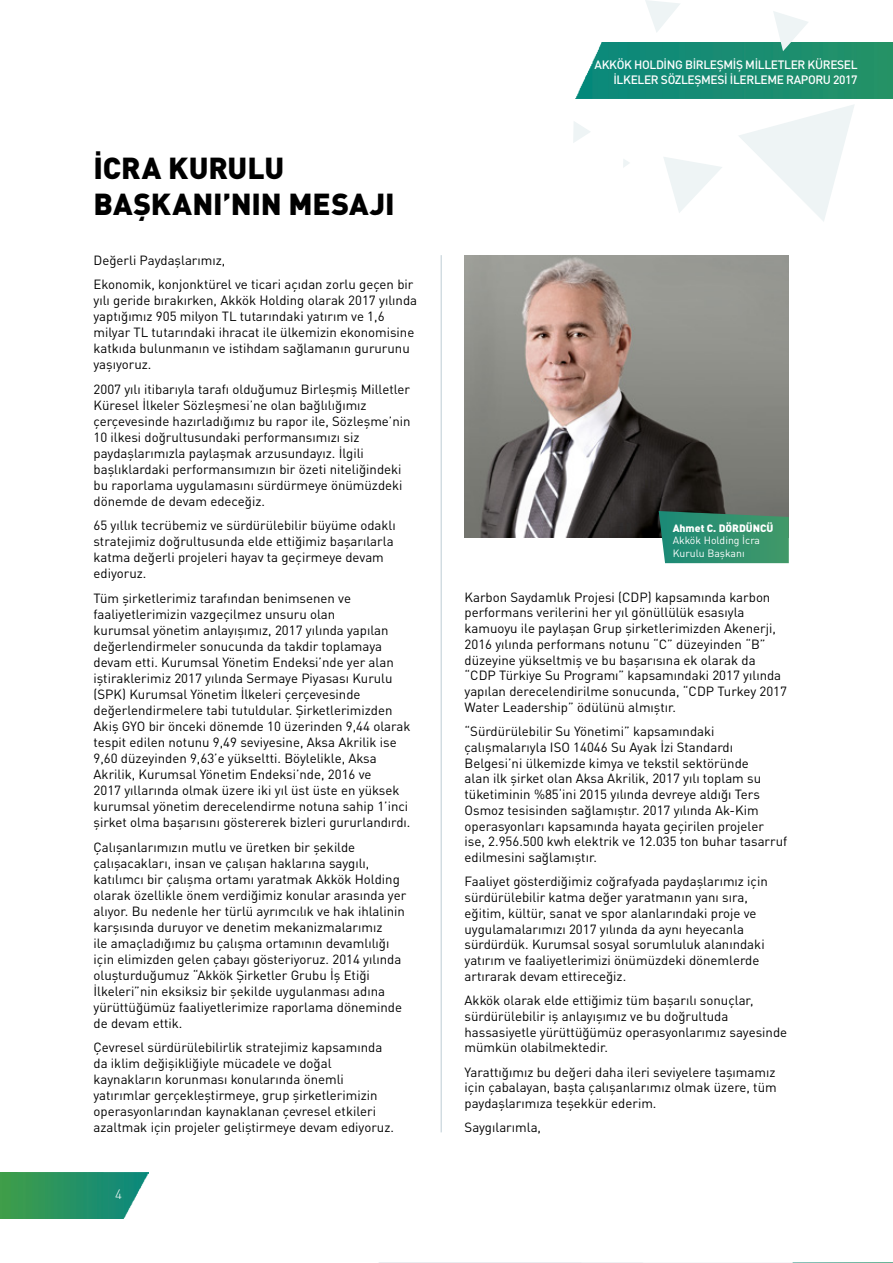
<style>
.page{position:relative;width:893px;height:1263px;background:#fff}
.page>*{position:absolute;margin:0;border:0;box-sizing:border-box;transform-origin:0 0}
.t1{font:900 30px/36px "DIN Pro";letter-spacing:-.005em;color:#000}
.t2{font:300 13.5px "DIN Pro";color:#fff}
.t3{font:13.2px/16px "DIN Pro";color:#000}
.t4{font:500 12px/15px "DIN Pro";letter-spacing:-.03em;color:#fff;text-align:right}
.t5{font:10.5px/12.6px "DIN Pro";color:#fff}
.t6{font:900 10.5px "DIN Pro";color:#fff}
</style>
<div class="page">
<img style="left:465px;top:255px;width:324px;height:282px">
<img style="left:575px;top:43px;width:318px;height:56px">
<img style="left:0;top:1173px;width:148px;height:46px">
<svg style="left:739px;top:105px;width:115px;height:117px"></svg>
<svg style="left:663px;top:157px;width:59px;height:56px"></svg>
<svg style="left:773px;top:11px;width:36px;height:40px"></svg>
<svg style="left:645px;top:0;width:35px;height:32px"></svg>
<svg style="left:623px;top:159px;width:7px;height:9px"></svg>
<svg style="left:573px;top:121px;width:17px;height:22px"></svg>
<hr style="left:441px;top:255px;width:1px;height:877px;background:#bdccd4">
<svg style="left:659px;top:511px;width:130px;height:52px;background:#358f70"></svg>
<h1 class="t1" style="left:94px;top:146px;width:303px">İCRA KURULU<br>BAŞKANI’NIN MESAJI</h1>
<p class="t3" style="left:94px;top:246px;width:321px;line-height:24.5px">Değerli Paydaşlarımız,<br>Ekonomik, konjonktürel ve ticari açıdan zorlu geçen bir</p>
<p class="t3" style="left:94px;top:291px;width:325px">yılı geride bırakırken, Akkök Holding olarak 2017 yılında yaptığımız 905 milyon TL tutarındaki yatırım ve 1,6 milyar TL tutarındaki ihracat ile ülkemizin ekonomisine katkıda bulunmanın ve istihdam sağlamanın gururunu yaşıyoruz.</p>
<p class="t3" style="left:94px;top:380px;width:318px">2007 yılı itibarıyla tarafı olduğumuz Birleşmiş Milletler Küresel İlkeler Sözleşmesi’ne olan bağlılığımız çerçevesinde hazırladığımız bu rapor ile, Sözleşme’nin 10 ilkesi doğrultusundaki performansımızı siz paydaşlarımızla paylaşmak arzusundayız. İlgili başlıklardaki performansımızın bir özeti niteliğindeki bu raporlama uygulamasını sürdürmeye önümüzdeki dönemde de devam edeceğiz.</p>
<p class="t3" style="left:94px;top:516px;width:304px">65 yıllık tecrübemiz ve sürdürülebilir büyüme odaklı stratejimiz doğrultusunda elde ettiğimiz başarılarla katma değerli projeleri hayav ta geçirmeye devam ediyoruz.</p>
<p class="t3" style="left:94px;top:589px;width:319px">Tüm şirketlerimiz tarafından benimsenen ve faaliyetlerimizin vazgeçilmez unsuru olan<br>kurumsal yönetim anlayışımız, 2017 yılında yapılan değerlendirmeler sonucunda da takdir toplamaya devam etti. Kurumsal Yönetim Endeksi’nde yer alan iştiraklerimiz 2017 yılında Sermaye Piyasası Kurulu (SPK) Kurumsal Yönetim İlkeleri çerçevesinde değerlendirmelere tabi tutuldular. Şirketlerimizden Akiş GYO bir önceki dönemde 10 üzerinden 9,44 olarak tespit edilen notunu 9,49 seviyesine, Aksa Akrilik ise 9,60 düzeyinden 9,63’e yükseltti. Böylelikle, Aksa Akrilik, Kurumsal Yönetim Endeksi’nde, 2016 ve<br>2017 yıllarında olmak üzere iki yıl üst üste en yüksek kurumsal yönetim derecelendirme notuna sahip 1’inci şirket olma başarısını göstererek bizleri gururlandırdı.</p>
<p class="t3" style="left:94px;top:837px;width:314px">Çalışanlarımızın mutlu ve üretken bir şekilde çalışacakları, insan ve çalışan haklarına saygılı, katılımcı bir çalışma ortamı yaratmak Akkök Holding olarak özellikle önem verdiğimiz konular arasında yer alıyor. Bu nedenle her türlü ayrımcılık ve hak ihlalinin karşısında duruyor ve denetim mekanizmalarımız<br>ile amaçladığımız bu çalışma ortamının devamlılığı için elimizden gelen çabayı gösteriyoruz. 2014 yılında oluşturduğumuz “Akkök Şirketler Grubu İş Etiği İlkeleri”nin eksiksiz bir şekilde uygulanması adına yürüttüğümüz faaliyetlerimize raporlama döneminde de devam ettik.</p>
<p class="t3" style="left:94px;top:1038px;width:302px">Çevresel sürdürülebilirlik stratejimiz kapsamında da iklim değişikliğiyle mücadele ve doğal kaynakların korunması konularında önemli yatırımlar gerçekleştirmeye, grup şirketlerimizin operasyonlarından kaynaklanan çevresel etkileri azaltmak için projeler geliştirmeye devam ediyoruz.</p>
<p class="t2" style="left:115px;top:1184px;width:8px">4</p>
<p class="t4" style="left:595px;top:56px;width:265px">AKKÖK HOLDİNG BİRLEŞMİŞ MİLLETLER KÜRESEL<br>İLKELER SÖZLEŞMESİ İLERLEME RAPORU 2017</p>
<p class="t6" style="left:673px;top:519px;width:102px">Ahmet C. DÖRDÜNCÜ</p>
<p class="t5" style="left:673px;top:533px;width:89px">Akkök Holding İcra<br>Kurulu Başkanı</p>
<p class="t3" style="left:465px;top:588px;width:324px">Karbon Saydamlık Projesi (CDP) kapsamında karbon performans verilerini her yıl gönüllülük esasıyla kamuoyu ile paylaşan Grup şirketlerimizden Akenerji, 2016 yılında performans notunu “C” düzeyinden “B” düzeyine yükseltmiş ve bu başarısına ek olarak da “CDP Türkiye Su Programı” kapsamındaki 2017 yılında yapılan derecelendirilme sonucunda, “CDP Turkey 2017<br>Water Leadership” ödülünü almıştır.</p>
<p class="t3" style="left:465px;top:722px;width:324px">“Sürdürülebilir Su Yönetimi” kapsamındaki çalışmalarıyla ISO 14046 Su Ayak İzi Standardı Belgesi’ni ülkemizde kimya ve tekstil sektöründe<br>alan ilk şirket olan Aksa Akrilik, 2017 yılı toplam su tüketiminin %85‘ini 2015 yılında devreye aldığı Ters Osmoz tesisinden sağlamıştır. 2017 yılında Ak-Kim operasyonları kapsamında hayata geçirilen projeler ise, 2.956.500 kwh elektrik ve 12.035 ton buhar tasarruf edilmesini sağlamıştır.</p>
<p class="t3" style="left:465px;top:872px;width:305px">Faaliyet gösterdiğimiz coğrafyada paydaşlarımız için sürdürülebilir katma değer yaratmanın yanı sıra, eğitim, kültür, sanat ve spor alanlarındaki proje ve uygulamalarımızı 2017 yılında da aynı heyecanla sürdürdük. Kurumsal sosyal sorumluluk alanındaki yatırım ve faaliyetlerimizi önümüzdeki dönemlerde artırarak devam ettireceğiz.</p>
<p class="t3" style="left:465px;top:991px;width:324px">Akkök olarak elde ettiğimiz tüm başarılı sonuçlar, sürdürülebilir iş anlayışımız ve bu doğrultuda hassasiyetle yürüttüğümüz operasyonlarımız sayesinde mümkün olabilmektedir.</p>
<p class="t3" style="left:465px;top:1062px;width:314px;text-align:justify">Yarattığımız bu değeri daha ileri seviyelere taşımamız için çabalayan, başta çalışanlarımız olmak üzere, tüm paydaşlarımıza teşekkür ederim.</p>
<p class="t3" style="left:465px;top:1118px;width:78px">Saygılarımla,</p>
</div>
